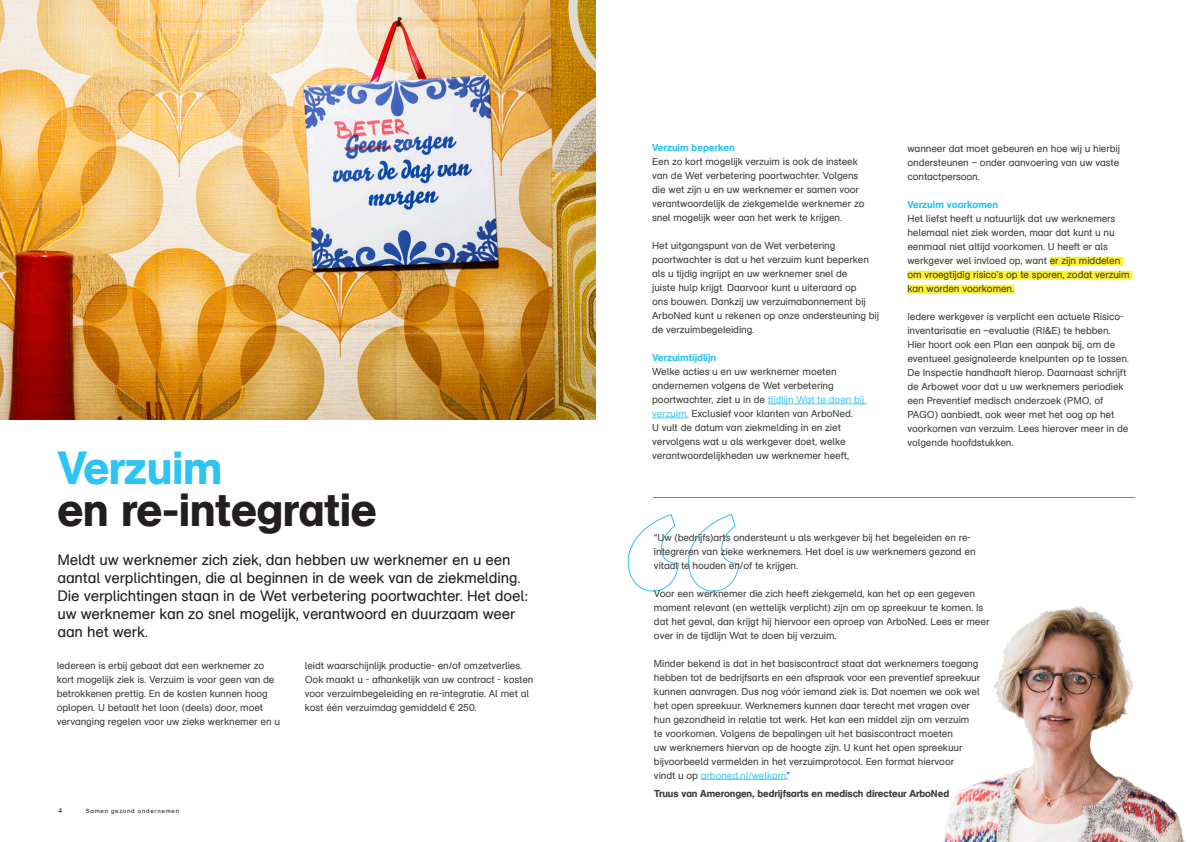
<style>
.page{position:relative;width:1191px;height:842px;background:#fff}
.page>*{position:absolute;margin:0;border:0;box-sizing:border-box;transform-origin:0 0}
.t1{font:46px "AG Schoolbook Medium A";letter-spacing:-.01em;color:#231f20}
.t2{font:46px "AG Schoolbook Medium A";letter-spacing:-.01em;color:#2bc4f3}
.Introductie{font:15px/18px "AG Schoolbook Regular A";letter-spacing:-.01em;color:#231f20}
.alineatekst_10{font:10px/14px "AG Schoolbook Regular A";letter-spacing:-.01em;color:#3e3e3f}
.t3{font:10px "AG Schoolbook Medium A";letter-spacing:-.01em;color:#3e3e3f}
.Alineakop_blauw_bold{font:10px "AG Schoolbook Medium A";color:#2bc4f3}
.t4{font:10px "AG Schoolbook Regular A";letter-spacing:-.01em;color:#47c9f4}
.t5{font:7px "AG Schoolbook Regular A";color:#231f20}
.t6{font:6px "AG Schoolbook Regular A";letter-spacing:.13em;color:#231f20}
.s1{font-family:"Arial"}
.s2{color:#47c9f4}
.s3{color:#3e3e3f}
</style>
<div class="page">
<img style="left:944px;top:606px;width:241px;height:236px">
<img style="left:0;top:0;width:595px;height:420px">
<hr style="left:653px;top:497px;width:482px;height:1px;background:#00aeef">
<hr style="left:767px;top:404px;width:100px;height:1px;background:#47c9f4">
<hr style="left:652px;top:418px;width:36px;height:1px;background:#47c9f4">
<div style="left:1049px;top:257px;width:74px;height:9px;background:#fff229"></div>
<div style="left:907px;top:271px;width:225px;height:9px;background:#fff229"></div>
<div style="left:907px;top:285px;width:107px;height:9px;background:#fff229"></div>
<svg style="left:627px;top:514px;width:112px;height:78px"></svg>
<hr style="left:701px;top:779px;width:85px;height:1px;background:#47c9f4">
<p class="t2" style="left:57px;top:440px;width:167px">Verzuim</p>
<p class="t1" style="left:57px;top:482px;width:321px">en re-integratie</p>
<p class="Introductie" style="left:57px;top:551px;width:472px">Meldt uw werknemer zich ziek, dan hebben uw werknemer en u een aantal verplichtingen, die al beginnen in de week van de ziekmelding.<br>Die verplichtingen staan in de Wet verbetering poortwachter. Het doel: uw werknemer kan zo snel mogelijk, verantwoord en duurzaam weer aan het werk.</p>
<p class="alineatekst_10" style="left:57px;top:659px;width:225px">Iedereen is erbij gebaat dat een werknemer zo kort mogelijk ziek is. Verzuim is voor geen van de betrokkenen prettig. En de kosten kunnen hoog oplopen. U betaalt het loon (deels) door, moet vervanging regelen voor uw zieke werknemer en u</p>
<p class="alineatekst_10" style="left:305px;top:659px;width:230px">leidt waarschijnlijk productie- en/of omzetverlies.<br>Ook maakt u - afhankelijk van uw contract - kosten voor verzuimbegeleiding en re-integratie. Al met al kost één verzuimdag gemiddeld <span class="s1">€</span> 250.</p>
<p class="Alineakop_blauw_bold" style="left:652px;top:142px;width:84px">Verzuim beperken</p>
<p class="alineatekst_10" style="left:652px;top:155px;width:214px">Een zo kort mogelijk verzuim is ook de insteek van de Wet verbetering poortwachter. Volgens die wet zijn u en uw werknemer er samen voor verantwoordelijk de ziekgemelde werknemer zo snel mogelijk weer aan het werk te krijgen.</p>
<p class="alineatekst_10" style="left:652px;top:239px;width:228px">Het uitgangspunt van de Wet verbetering poortwachter is dat u het verzuim kunt beperken als u tijdig ingrijpt en uw werknemer snel de<br>juiste hulp krijgt. Daarvoor kunt u uiteraard op<br>ons bouwen. Dankzij uw verzuimabonnement bij ArboNed kunt u rekenen op onze ondersteuning bij de verzuimbegeleiding.</p>
<p class="Alineakop_blauw_bold" style="left:652px;top:352px;width:65px">Verzuimtijdlijn</p>
<p class="alineatekst_10" style="left:652px;top:365px;width:214px">Welke acties u en uw werknemer moeten ondernemen volgens de Wet verbetering poortwachter, ziet u in de <span class="s2">tijdlijn Wat te doen bij verzuim.</span> Exclusief voor klanten van ArboNed.<br>U vult de datum van ziekmelding in en ziet vervolgens wat u als werkgever doet, welke verantwoordelijkheden uw werknemer heeft,</p>
<p class="alineatekst_10" style="left:907px;top:142px;width:214px;text-align:justify">wanneer dat moet gebeuren en hoe wij u hierbij ondersteunen – onder aanvoering van uw vaste contactpersoon.</p>
<p class="Alineakop_blauw_bold" style="left:907px;top:199px;width:92px">Verzuim voorkomen</p>
<p class="alineatekst_10" style="left:907px;top:212px;width:224px">Het liefst heeft u natuurlijk dat uw werknemers helemaal niet ziek worden, maar dat kunt u nu eenmaal niet altijd voorkomen. U heeft er als werkgever wel invloed op, want er zijn middelen om vroegtijdig risico’s op te sporen, zodat verzuim kan worden voorkomen.</p>
<p class="alineatekst_10" style="left:907px;top:310px;width:223px">Iedere werkgever is verplicht een actuele Risico&shy;inventarisatie en –evaluatie (RI&amp;E) te hebben.<br>Hier hoort ook een Plan een aanpak bij, om de eventueel gesignaleerde knelpunten op te lossen.<br>De Inspectie handhaaft hierop. Daarnaast schrijft de Arbowet voor dat u uw werknemers periodiek een Preventief medisch onderzoek (PMO, of PAGO) aanbiedt, ook weer met het oog op het voorkomen van verzuim. Lees hierover meer in de volgende hoofdstukken.</p>
<p class="alineatekst_10" style="left:654px;top:530px;width:323px">“Uw (bedrijfs)arts ondersteunt u als werkgever bij het begeleiden en re&shy;integreren van zieke werknemers. Het doel is uw werknemers gezond en vitaal te houden en/of te krijgen.</p>
<p class="alineatekst_10" style="left:654px;top:586px;width:337px">Voor een werknemer die zich heeft ziekgemeld, kan het op een gegeven moment relevant (en wettelijk verplicht) zijn om op spreekuur te komen. Is dat het geval, dan krijgt hij hiervoor een oproep van ArboNed. Lees er meer over in de tijdlijn Wat te doen bij verzuim.</p>
<p class="alineatekst_10" style="left:654px;top:656px;width:328px">Minder bekend is dat in het basiscontract staat dat werknemers toegang hebben tot de bedrijfsarts en een afspraak voor een preventief spreekuur kunnen aanvragen. Dus nog vóór iemand ziek is. Dat noemen we ook wel het open spreekuur. Werknemers kunnen daar terecht met vragen over hun gezondheid in relatie tot werk. Het kan een middel zijn om verzuim te voorkomen. Volgens de bepalingen uit het basiscontract moeten<br>uw werknemers hiervan op de hoogte zijn. U kunt het open spreekuur bijvoorbeeld vermelden in het verzuimprotocol. Een format hiervoor</p>
<p class="t4" style="left:654px;top:769px;width:138px"><span class="s3">vindt u op</span> arboned.nl/welkom<span class="s3">.”</span></p>
<p class="t3" style="left:654px;top:788px;width:296px">Truus van Amerongen, bedrijfsarts en medisch directeur ArboNed</p>
<p class="t5" style="left:58px;top:807px;width:5px">4</p>
<p class="t6" style="left:86px;top:808px;width:95px">Samen gezond ondernemen</p>
<p class="t5" style="left:1131px;top:807px;width:5px">5</p>
</div>
